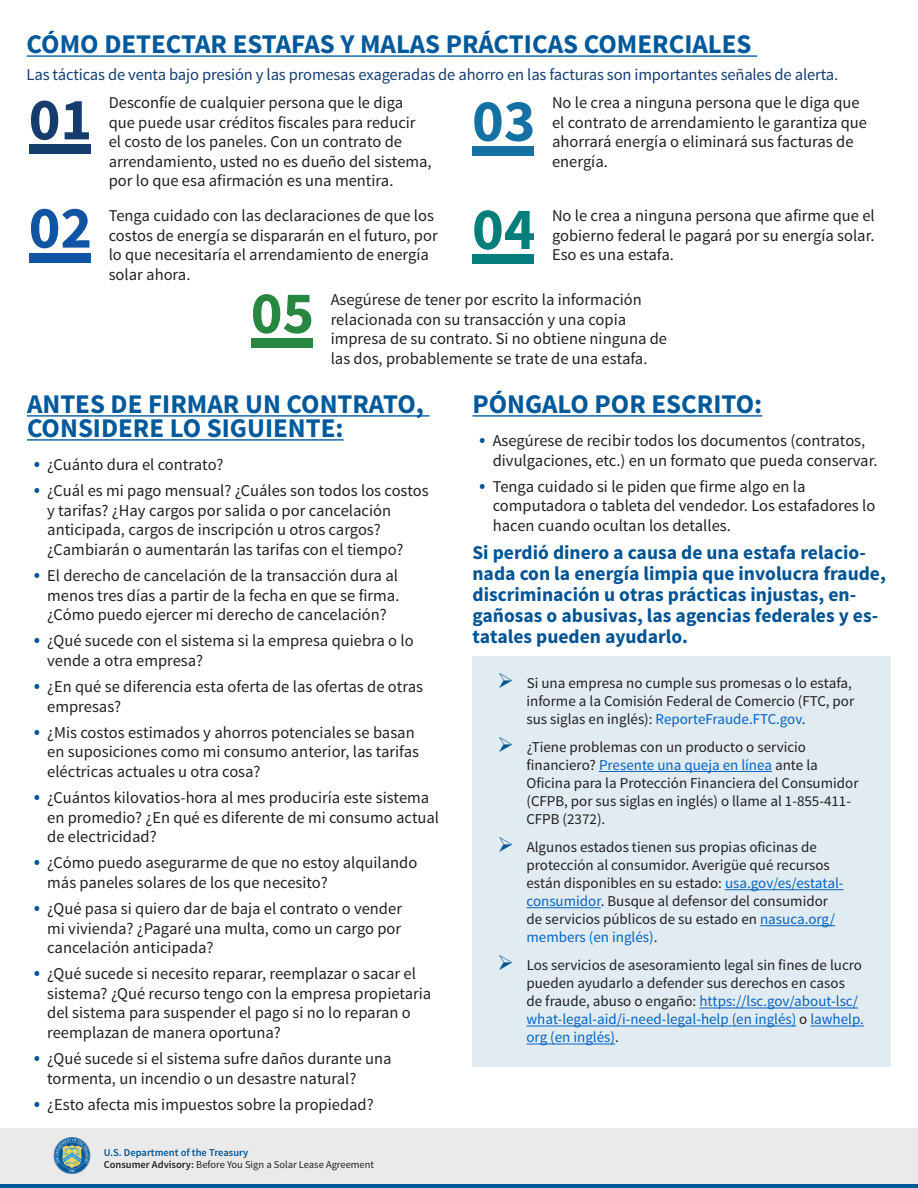
<style>
.page{position:relative;width:918px;height:1188px;background:#fff}
.page>*{position:absolute;margin:0;border:0;box-sizing:border-box;transform-origin:0 0}
.t1{font:60px "Source Sans Variable";color:#143d6e}
.t2{font:60px "Source Sans Variable";color:#1371a4}
.t3{font:60px "Source Sans Variable";color:#1055a3}
.t4{font:60px "Source Sans Variable";color:#047e7a}
.t5{font:60px "Source Sans Variable";color:#278640}
.H2_Blue{font:700 27px/24px "Source Sans Pro";color:#00599b}
.t6{font:700 19.5px/21px "Source Sans Pro";color:#005494}
.Body{font:16.5px/19.5px "Source Sans Pro";color:#231f20}
.Body-2{font:16.5px "Source Sans Pro";letter-spacing:-.01em;color:#143d6e}
.t7{font:15px/18px "Source Sans Pro";color:#231f20}
.t8{font:10.5px/12px "Source Sans Pro";color:#231f20}
.s1{font-size:21px;color:#005494}
.s2{font-weight:600;color:#005494}
.s3{font-weight:600}
.s4{color:#0563c1}
</style>
<div class="page">
<div style="left:0;top:1128px;width:918px;height:56px;background:#eaeaea"></div>
<hr style="left:0;top:1184px;width:918px;height:4px;background:#00599b">
<img style="left:53px;top:1137px;width:38px;height:37px">
<hr style="left:27px;top:415px;width:403px;height:2px;background:#00599b">
<hr style="left:27px;top:439px;width:317px;height:2px;background:#00599b">
<hr style="left:472px;top:415px;width:290px;height:2px;background:#00599b">
<div style="left:472px;top:656px;width:419px;height:92px;background:#e0ebf2"></div>
<div style="left:472px;top:720px;width:419px;height:128px;background:#e0ebf2"></div>
<hr style="left:599px;top:771px;width:173px;height:1px;background:#0563c1">
<div style="left:472px;top:821px;width:419px;height:145px;background:#e0ebf2"></div>
<hr style="left:725px;top:889px;width:119px;height:1px;background:#0563c1">
<hr style="left:526px;top:907px;width:75px;height:1px;background:#0563c1">
<hr style="left:760px;top:925px;width:75px;height:1px;background:#0563c1">
<div style="left:472px;top:939px;width:419px;height:127px;background:#e0ebf2"></div>
<hr style="left:699px;top:1008px;width:159px;height:1px;background:#0563c1">
<hr style="left:526px;top:1026px;width:270px;height:1px;background:#0563c1">
<hr style="left:810px;top:1026px;width:54px;height:1px;background:#0563c1">
<hr style="left:526px;top:1044px;width:89px;height:1px;background:#0563c1">
<hr style="left:27px;top:55px;width:730px;height:2px;background:#00599b">
<div style="left:30px;top:145px;width:61px;height:9px;background:#143d6e"></div>
<div style="left:473px;top:146px;width:61px;height:10px;background:#1371a4"></div>
<div style="left:30px;top:253px;width:61px;height:9px;background:#1055a3"></div>
<div style="left:473px;top:254px;width:61px;height:10px;background:#047e7a"></div>
<div style="left:252px;top:338px;width:61px;height:10px;background:#278640"></div>
<p class="H2_Blue" style="left:27px;top:33px;width:726px">CÓMO DETECTAR ESTAFAS Y MALAS PRÁCTICAS COMERCIALES</p>
<p class="Body-2" style="left:27px;top:64px;width:813px">Las tácticas de venta bajo presión y las promesas exageradas de ahorro en las facturas son importantes señales de alerta.</p>
<p class="t1" style="left:29px;top:83px;width:65px">01</p>
<p class="t2" style="left:472px;top:85px;width:65px">03</p>
<p class="Body" style="left:109px;top:93px;width:325px">Desconfíe de cualquier persona que le diga que puede usar créditos fiscales para reducir el costo de los paneles. Con un contrato de arrendamiento, usted no es dueño del sistema, por lo que esa afirmación es una mentira.</p>
<p class="Body" style="left:552px;top:93px;width:317px">No le crea a ninguna persona que le diga que el contrato de arrendamiento le garantiza que ahorrará energía o eliminará sus facturas de energía.</p>
<p class="Body" style="left:109px;top:206px;width:331px">Tenga cuidado con las declaraciones de que los costos de energía se dispararán en el futuro, por lo que necesitaría el arrendamiento de energía solar ahora.</p>
<p class="Body" style="left:552px;top:206px;width:324px;text-align:justify">No le crea a ninguna persona que afirme que el gobierno federal le pagará por su energía solar.<br>Eso es una estafa.</p>
<p class="Body" style="left:331px;top:291px;width:338px">Asegúrese de tener por escrito la información relacionada con su transacción y una copia impresa de su contrato. Si no obtiene ninguna de las dos, probablemente se trate de una estafa.</p>
<p class="t3" style="left:29px;top:191px;width:65px">02</p>
<p class="t4" style="left:472px;top:193px;width:65px">04</p>
<p class="t5" style="left:251px;top:277px;width:65px">05</p>
<p class="H2_Blue" style="left:27px;top:393px;width:399px">ANTES DE FIRMAR UN CONTRATO,<br>CONSIDERE LO SIGUIENTE:</p>
<p class="Body" style="left:34px;top:455px;width:191px"><span class="s1">•</span> ¿Cuánto dura el contrato?</p>
<p class="Body" style="left:47px;top:482px;width:383px;text-indent:-14px"><span class="s1">•</span> ¿Cuál es mi pago mensual? ¿Cuáles son todos los costos y tarifas? ¿Hay cargos por salida o por cancelación anticipada, cargos de inscripción u otros cargos? ¿Cambiarán o aumentarán las tarifas con el tiempo?</p>
<p class="Body" style="left:47px;top:566px;width:354px;text-align:justify;text-indent:-14px"><span class="s1">•</span> El derecho de cancelación de la transacción dura al menos tres días a partir de la fecha en que se firma. ¿Cómo puedo ejercer mi derecho de cancelación?</p>
<p class="Body" style="left:47px;top:632px;width:368px;text-indent:-14px"><span class="s1">•</span> ¿Qué sucede con el sistema si la empresa quiebra o lo vende a otra empresa?</p>
<p class="Body" style="left:47px;top:677px;width:377px;text-indent:-14px"><span class="s1">•</span> ¿En qué se diferencia esta oferta de las ofertas de otras empresas?</p>
<p class="Body" style="left:47px;top:723px;width:373px;text-indent:-14px"><span class="s1">•</span> ¿Mis costos estimados y ahorros potenciales se basan en suposiciones como mi consumo anterior, las tarifas eléctricas actuales u otra cosa?</p>
<p class="Body" style="left:47px;top:788px;width:393px;text-indent:-14px"><span class="s1">•</span> ¿Cuántos kilovatios-hora al mes produciría este sistema en promedio? ¿En qué es diferente de mi consumo actual de electricidad?</p>
<p class="Body" style="left:47px;top:854px;width:372px;text-indent:-14px"><span class="s1">•</span> ¿Cómo puedo asegurarme de que no estoy alquilando más paneles solares de los que necesito?</p>
<p class="Body" style="left:47px;top:899px;width:356px;text-align:justify;text-indent:-14px"><span class="s1">•</span> ¿Qué pasa si quiero dar de baja el contrato o vender mi vivienda? ¿Pagaré una multa, como un cargo por cancelación anticipada?</p>
<p class="Body" style="left:47px;top:965px;width:386px;text-indent:-14px"><span class="s1">•</span> ¿Qué sucede si necesito reparar, reemplazar o sacar el sistema? ¿Qué recurso tengo con la empresa propietaria del sistema para suspender el pago si no lo reparan o reemplazan de manera oportuna?</p>
<p class="Body" style="left:47px;top:1049px;width:346px;text-indent:-14px"><span class="s1">•</span> ¿Qué sucede si el sistema sufre daños durante una tormenta, un incendio o un desastre natural?</p>
<p class="Body" style="left:34px;top:1095px;width:342px"><span class="s1">•</span> ¿Esto afecta mis impuestos sobre la propiedad?</p>
<p class="t8" style="left:104px;top:1147px;width:272px"><span class="s2">U.S. Department of the Treasury<br></span><span class="s3">Consumer Advisory:</span> Before You Sign a Solar Lease Agreement</p>
<p class="H2_Blue" style="left:472px;top:393px;width:291px">PÓNGALO POR ESCRITO:</p>
<p class="Body" style="left:493px;top:431px;width:386px;text-indent:-14px"><span class="s1">•</span> Asegúrese de recibir todos los documentos (contratos, divulgaciones, etc.) en un formato que pueda conservar.</p>
<p class="Body" style="left:493px;top:477px;width:384px;text-indent:-14px"><span class="s1">•</span> Tenga cuidado si le piden que firme algo en la computadora o tableta del vendedor. Los estafadores lo hacen cuando ocultan los detalles.</p>
<h3 class="t6" style="left:472px;top:542px;width:415px">Si perdió dinero a causa de una estafa relacio&shy;nada con la energía limpia que involucra fraude, discriminación u otras prácticas injustas, en&shy;gañosas o abusivas, las agencias federales y es&shy;tatales pueden ayudarlo.</h3>
<p class="t7" style="left:526px;top:674px;width:329px">Si una empresa no cumple sus promesas o lo estafa, informe a la Comisión Federal de Comercio (FTC, por sus siglas en inglés): <span class="s4">ReporteFraude.FTC.gov</span>.</p>
<p class="t7" style="left:526px;top:738px;width:334px">¿Tiene problemas con un producto o servicio financiero? <span class="s4">Presente una queja en línea</span> ante la Oficina para la Protección Financiera del Consumidor (CFPB, por sus siglas en inglés) o llame al 1-855-411- CFPB (2372).</p>
<p class="t7" style="left:526px;top:839px;width:319px">Algunos estados tienen sus propias oficinas de protección al consumidor. Averigüe qué recursos están disponibles en su estado: <span class="s4">usa.gov/es/estatal&shy;consumidor</span>. Busque al defensor del consumidor de servicios públicos de su estado en <span class="s4">nasuca.org/ members (en inglés)</span>.</p>
<p class="t7" style="left:526px;top:957px;width:339px">Los servicios de asesoramiento legal sin fines de lucro pueden ayudarlo a defender sus derechos en casos de fraude, abuso o engaño: <span class="s4">https://lsc.gov/about-lsc/ what-legal-aid/i-need-legal-help (en inglés)</span> o <span class="s4">lawhelp. org (en inglés)</span>.</p>
</div>
